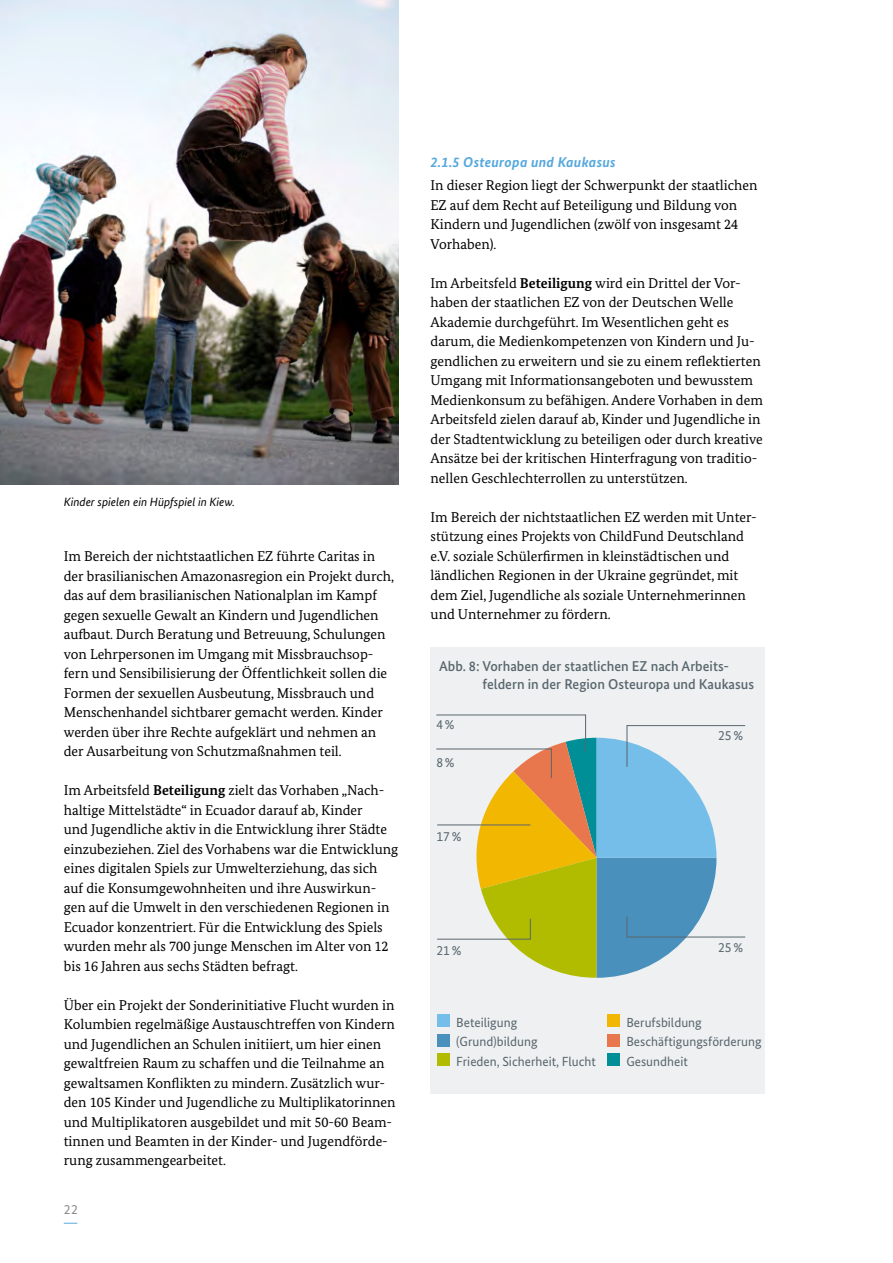
<style>
.page{position:relative;width:893px;height:1263px;background:#fff}
.page>*{position:absolute;margin:0;border:0;box-sizing:border-box;transform-origin:0 0}
.t1{font:14.25px/19.5px "Bundes Serif";color:#000}
.t2{font:500 14.25px/18px "Bundes Sans";color:#58666d}
.t3{font:italic 700 14.25px "Bundes Sans";letter-spacing:.02em;color:#56a8dd}
.t4{font:13.5px "Bundes Sans";color:#58666d}
.t5{font:13.5px "Bundes Sans";color:#878787}
.t6{font:13.2px/19.5px "Bundes Sans";color:#58666d}
.t7{font:italic 12px "Bundes Sans";color:#000}
.s1{font-weight:700}
</style>
<div class="page">
<svg style="left:64px;top:1223px;width:13px;height:1px"></svg>
<div style="left:431px;top:647px;width:334px;height:447px;background:#eef0f2"></div>
<div style="left:437px;top:1014px;width:13px;height:13px;background:#76beea"></div>
<div style="left:437px;top:1034px;width:13px;height:12px;background:#4a90bd"></div>
<div style="left:437px;top:1053px;width:13px;height:13px;background:#b1bc00"></div>
<div style="left:607px;top:1014px;width:13px;height:13px;background:#f2b700"></div>
<div style="left:607px;top:1034px;width:13px;height:12px;background:#e9774d"></div>
<div style="left:607px;top:1053px;width:13px;height:13px;background:#008f96"></div>
<svg style="left:436px;top:714px;width:310px;height:264px"></svg>
<hr style="left:437px;top:824px;width:93px;height:1px;background:#58666d">
<img style="left:0;top:0;width:399px;height:485px">
<p class="t7" style="left:64px;top:495px;width:173px">Kinder spielen ein Hüpfspiel in Kiew.</p>
<p class="t1" style="left:64px;top:546px;width:332px">Im Bereich der nichtstaatlichen EZ führte Caritas in der brasilianischen Amazonasregion ein Projekt durch, das auf dem brasilianischen Nationalplan im Kampf gegen sexuelle Gewalt an Kindern und Jugendlichen aufbaut. Durch Beratung und Betreuung, Schulungen von Lehrpersonen im Umgang mit Missbrauchsop&shy;fern und Sensibilisierung der Öffentlichkeit sollen die Formen der sexuellen Ausbeutung, Missbrauch und Menschenhandel sichtbarer gemacht werden. Kinder werden über ihre Rechte aufgeklärt und nehmen an der Ausarbeitung von Schutzmaßnahmen teil.</p>
<p class="t1" style="left:64px;top:780px;width:336px">Im Arbeitsfeld <span class="s1">Beteiligung</span> zielt das Vorhaben „Nach&shy;haltige Mittelstädte“ in Ecuador darauf ab, Kinder<br>und Jugendliche aktiv in die Entwicklung ihrer Städte einzubeziehen. Ziel des Vorhabens war die Entwicklung eines digitalen Spiels zur Umwelterziehung, das sich auf die Konsumgewohnheiten und ihre Auswirkun&shy;gen auf die Umwelt in den verschiedenen Regionen in Ecuador konzentriert. Für die Entwicklung des Spiels wurden mehr als 700 junge Menschen im Alter von 12 bis 16 Jahren aus sechs Städten befragt.</p>
<p class="t1" style="left:64px;top:995px;width:333px">Über ein Projekt der Sonderinitiative Flucht wurden in Kolumbien regelmäßige Austauschtreffen von Kindern und Jugendlichen an Schulen initiiert, um hier einen gewaltfreien Raum zu schaffen und die Teilnahme an gewaltsamen Konflikten zu mindern. Zusätzlich wur&shy;den 105 Kinder und Jugendliche zu Multiplikatorinnen und Multiplikatoren ausgebildet und mit 50-60 Beam&shy;tinnen und Beamten in der Kinder- und Jugendförde&shy;rung zusammengearbeitet.</p>
<p class="t5" style="left:64px;top:1201px;width:16px">22</p>
<p class="t3" style="left:431px;top:153px;width:187px">2.1.5 Osteuropa und Kaukasus</p>
<p class="t1" style="left:431px;top:176px;width:328px">In dieser Region liegt der Schwerpunkt der staatlichen EZ auf dem Recht auf Beteiligung und Bildung von Kindern und Jugendlichen (zwölf von insgesamt 24<br>Vorhaben).</p>
<p class="t1" style="left:431px;top:273px;width:334px">Im Arbeitsfeld <span class="s1">Beteiligung</span> wird ein Drittel der Vor&shy;haben der staatlichen EZ von der Deutschen Welle Akademie durchgeführt. Im Wesentlichen geht es darum, die Medienkompetenzen von Kindern und Ju&shy;gendlichen zu erweitern und sie zu einem reflektierten Umgang mit Informationsangeboten und bewusstem Medienkonsum zu befähigen. Andere Vorhaben in dem Arbeitsfeld zielen darauf ab, Kinder und Jugendliche in der Stadtentwicklung zu beteiligen oder durch kreative Ansätze bei der kritischen Hinterfragung von traditio&shy;nellen Geschlechterrollen zu unterstützen.</p>
<p class="t1" style="left:431px;top:507px;width:328px">Im Bereich der nichtstaatlichen EZ werden mit Unter&shy;stützung eines Projekts von ChildFund Deutschland e.V. soziale Schülerfirmen in kleinstädtischen und ländlichen Regionen in der Ukraine gegründet, mit dem Ziel, Jugendliche als soziale Unternehmerinnen und Unternehmer zu fördern.</p>
<p class="t2" style="left:482px;top:657px;width:273px;text-indent:-43px">Abb. 8: Vorhaben der staatlichen EZ nach Arbeits&shy;feldern in der Region Osteuropa und Kaukasus</p>
<p class="t4" style="left:436px;top:716px;width:20px">4%</p>
<p class="t4" style="left:436px;top:754px;width:20px">8%</p>
<p class="t4" style="left:436px;top:828px;width:26px">17%</p>
<p class="t4" style="left:718px;top:727px;width:26px">25%</p>
<p class="t4" style="left:436px;top:942px;width:26px">21%</p>
<p class="t4" style="left:718px;top:939px;width:26px">25%</p>
<p class="t6" style="left:456px;top:1012px;width:141px">Beteiligung (Grund)bildung<br>Frieden, Sicherheit, Flucht</p>
<p class="t6" style="left:626px;top:1012px;width:137px">Berufsbildung<br>Beschäftigungsförderung<br>Gesundheit</p>
</div>
